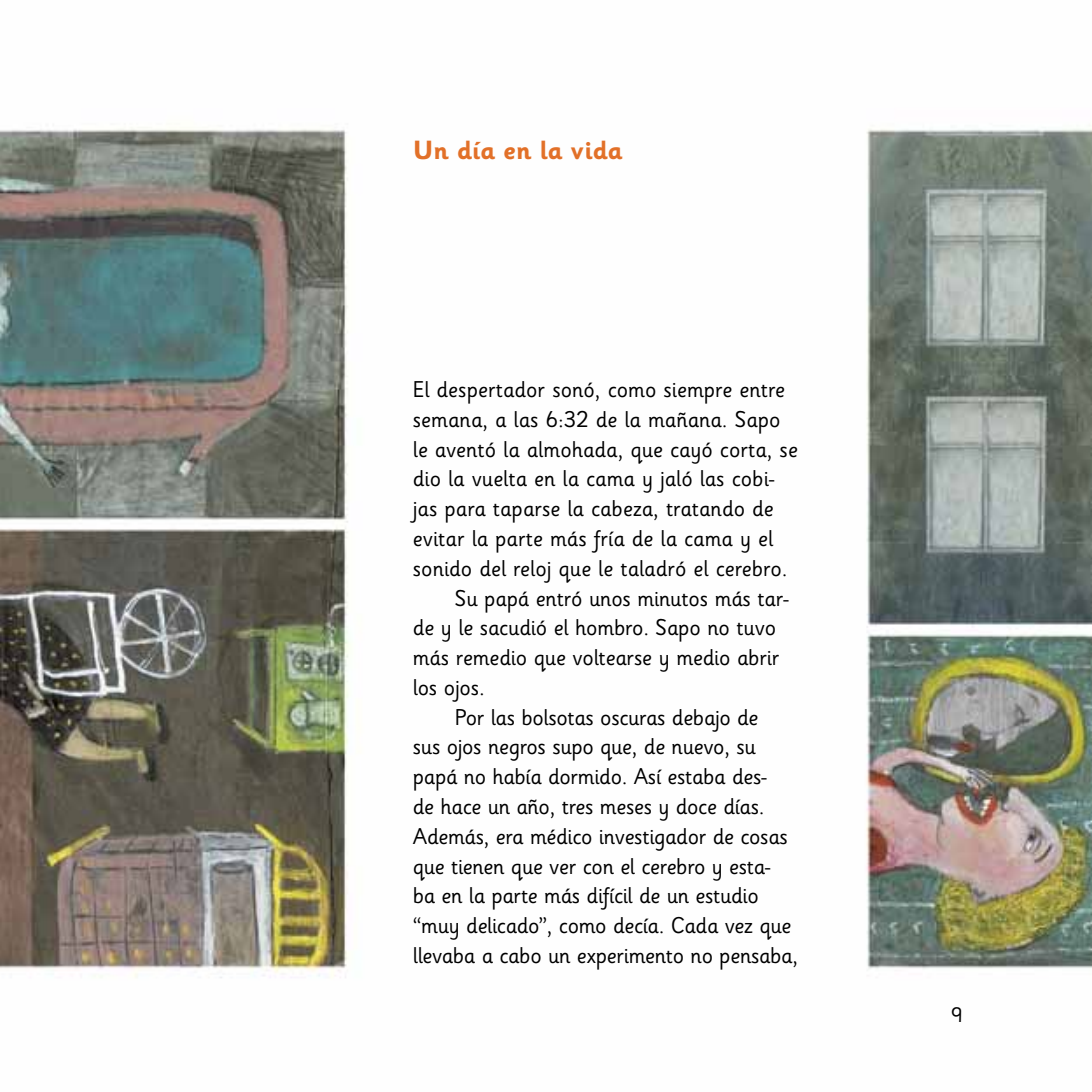
<style>
.page{position:relative;width:1092px;height:1092px;background:#fff}
.page>*{position:absolute;margin:0;border:0;box-sizing:border-box;transform-origin:0 0}
.t1{font:700 26.25px "Sassoon Infant Std";color:#e27028}
.t2{font:22.75px "Sassoon Infant Std";letter-spacing:-.015em;color:#000}
.t3{font:21px "Sassoon Infant Std";color:#000}
</style>
<div class="page">
<img style="left:0;top:129px;width:1091px;height:849px">
<p class="t1" style="left:413px;top:134px;width:211px">Un día en la vida</p>
<p class="t2" style="left:413px;top:375px;width:374px">El despertador sonó, como siempre entre</p>
<p class="t2" style="left:413px;top:405px;width:369px">semana, a las 6:32 de la mañana. Sapo</p>
<p class="t2" style="left:413px;top:435px;width:386px">le aventó la almohada, que cayó corta, se</p>
<p class="t2" style="left:413px;top:465px;width:363px">dio la vuelta en la cama y jaló las cobi-</p>
<p class="t2" style="left:413px;top:494px;width:362px">jas para taparse la cabeza, tratando de</p>
<p class="t2" style="left:413px;top:524px;width:362px">evitar la parte más fría de la cama y el</p>
<p class="t2" style="left:413px;top:554px;width:376px">sonido del reloj que le taladró el cerebro.</p>
<p class="t2" style="left:455px;top:584px;width:336px">Su papá entró unos minutos más tar-</p>
<p class="t2" style="left:413px;top:613px;width:365px">de y le sacudió el hombro. Sapo no tuvo</p>
<p class="t2" style="left:413px;top:643px;width:368px">más remedio que voltearse y medio abrir</p>
<p class="t2" style="left:413px;top:673px;width:73px">los ojos.</p>
<p class="t2" style="left:455px;top:703px;width:305px">Por las bolsotas oscuras debajo de</p>
<p class="t2" style="left:413px;top:733px;width:344px">sus ojos negros supo que, de nuevo, su</p>
<p class="t2" style="left:413px;top:762px;width:355px">papá no había dormido. Así estaba des-</p>
<p class="t2" style="left:413px;top:792px;width:353px">de hace un año, tres meses y doce días.</p>
<p class="t2" style="left:413px;top:822px;width:376px">Además, era médico investigador de cosas</p>
<p class="t2" style="left:413px;top:852px;width:359px">que tienen que ver con el cerebro y esta-</p>
<p class="t2" style="left:413px;top:881px;width:347px">ba en la parte más difícil de un estudio</p>
<p class="t2" style="left:413px;top:911px;width:380px">“muy delicado”, como decía. Cada vez que</p>
<p class="t2" style="left:413px;top:941px;width:386px">llevaba a cabo un experimento no pensaba,</p>
<p class="t3" style="left:951px;top:1002px;width:13px">9</p>
</div>
